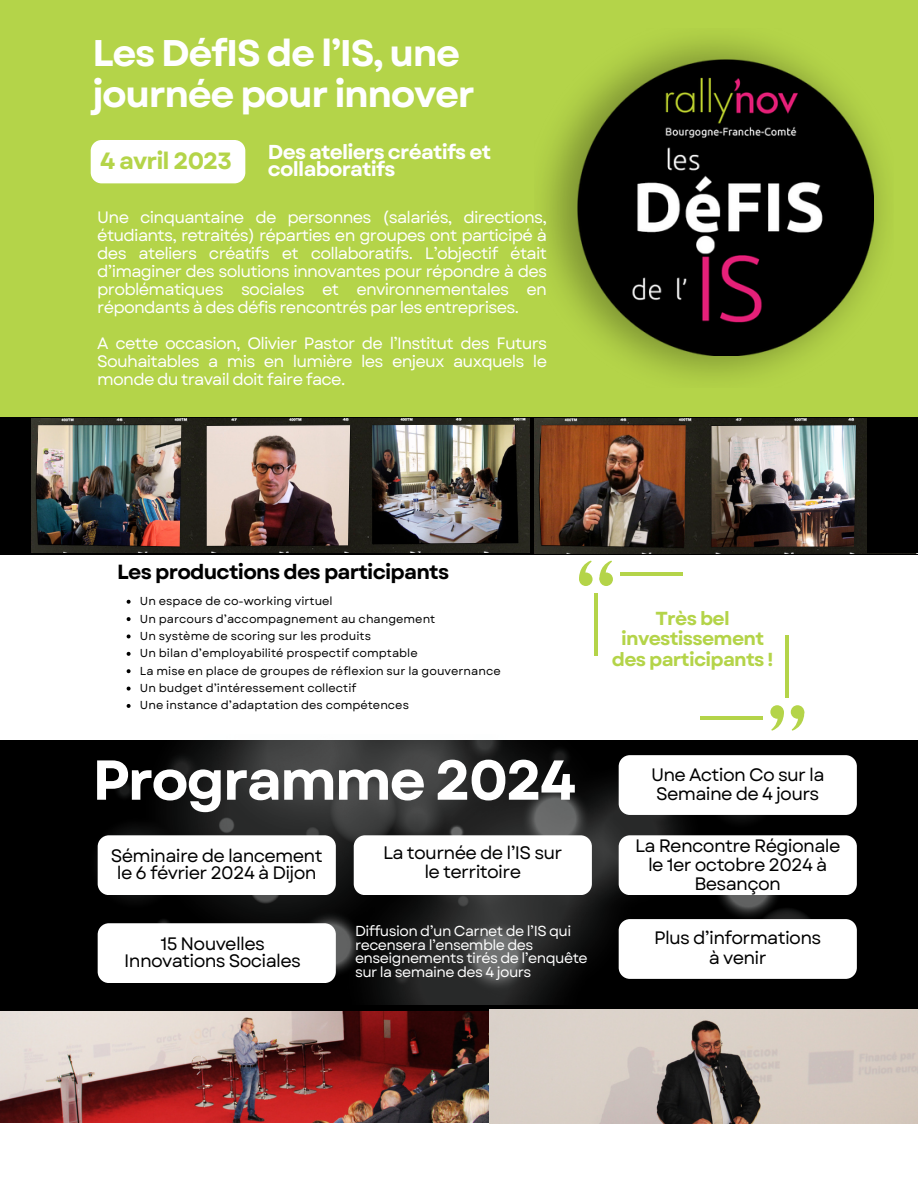
<style>
.page{position:relative;width:918px;height:1188px;background:#fff}
.page>*{position:absolute;margin:0;border:0;box-sizing:border-box;transform-origin:0 0}
.t1{font:700 56.1px "Garet";letter-spacing:-.04em;color:#fff}
.t2{font:700 37.05px/40.5px "Garet";letter-spacing:-.04em;color:#fff}
.t3{font:700 23.55px "Garet";letter-spacing:-.04em;color:#b4d449}
.t4{font:700 20.4px "Garet";letter-spacing:-.04em;color:#000}
.t5{font:700 20.1px/17.7px "Garet";letter-spacing:-.04em;color:#fff}
.t6{font:700 18.9px/20.2px "Garet";letter-spacing:-.04em;color:#b4d449;text-align:center}
.t7{font:18px/19.2px "Garet";letter-spacing:-.04em;color:#000;text-align:center}
.t8{font:16.5px/18px "Garet";letter-spacing:-.045em;color:#fff;text-align:justify}
.t9{font:14.4px/13.5px "Garet";letter-spacing:-.04em;color:#fff}
.t10{font:11.55px "Garet";color:#000}
</style>
<div class="page">
<div style="left:0;top:741px;width:918px;height:270px;background:#000"></div>
<div style="left:0;top:0;width:918px;height:458px;background:#b4d449"></div>
<div style="left:599px;top:573px;width:14px;height:13px;background:#b4d449;border-radius:50%"></div>
<svg style="left:599px;top:560px;width:13px;height:24px"></svg>
<div style="left:579px;top:573px;width:14px;height:13px;background:#b4d449;border-radius:50%"></div>
<svg style="left:579px;top:560px;width:13px;height:24px"></svg>
<hr style="left:594px;top:593px;width:4px;height:63px;background:#b4d449">
<hr style="left:620px;top:572px;width:63px;height:3px;background:#b4d449">
<svg style="left:770px;top:705px;width:14px;height:14px"></svg>
<svg style="left:771px;top:707px;width:13px;height:24px"></svg>
<svg style="left:791px;top:705px;width:13px;height:14px"></svg>
<svg style="left:791px;top:707px;width:14px;height:24px"></svg>
<hr style="left:786px;top:635px;width:3px;height:63px;background:#b4d449">
<hr style="left:701px;top:716px;width:62px;height:3px;background:#b4d449">
<svg style="left:0;top:417px;width:918px;height:137px;background:#060504"></svg>
<img style="left:32px;top:418px;width:497px;height:134px">
<img style="left:36px;top:425px;width:145px;height:121px">
<img style="left:207px;top:425px;width:143px;height:121px">
<img style="left:372px;top:425px;width:146px;height:119px">
<img style="left:535px;top:418px;width:383px;height:136px">
<img style="left:539px;top:425px;width:147px;height:123px">
<img style="left:711px;top:425px;width:145px;height:122px">
<img style="left:0;top:1011px;width:489px;height:111px">
<img style="left:490px;top:1009px;width:428px;height:114px">
<img style="left:89px;top:740px;width:737px;height:265px">
<div style="left:354px;top:835px;width:238px;height:60px;background:#fff;border-radius:11px"></div>
<div style="left:619px;top:835px;width:238px;height:60px;background:#fff;border-radius:11px"></div>
<img style="left:578px;top:60px;width:296px;height:296px">
<div style="left:98px;top:835px;width:238px;height:60px;background:#fff;border-radius:11px"></div>
<div style="left:98px;top:923px;width:238px;height:60px;background:#fff;border-radius:11px"></div>
<div style="left:619px;top:755px;width:238px;height:60px;background:#fff;border-radius:11px"></div>
<div style="left:619px;top:919px;width:238px;height:60px;background:#fff;border-radius:11px"></div>
<div style="left:867px;top:418px;width:51px;height:134px;background:#000"></div>
<div style="left:91px;top:140px;width:154px;height:43px;background:#fff"></div>
<svg style="left:127px;top:600px;width:4px;height:4px"></svg>
<svg style="left:127px;top:617px;width:4px;height:4px"></svg>
<svg style="left:127px;top:635px;width:4px;height:3px"></svg>
<svg style="left:127px;top:652px;width:4px;height:4px"></svg>
<svg style="left:127px;top:669px;width:4px;height:4px"></svg>
<svg style="left:127px;top:687px;width:4px;height:4px"></svg>
<svg style="left:127px;top:704px;width:4px;height:4px"></svg>
<p class="t2" style="left:92px;top:33px;width:384px">Les DéfIS de l’IS, une journée pour innover</p>
<p class="t3" style="left:100px;top:144px;width:134px">4 avril 2023</p>
<p class="t5" style="left:268px;top:143px;width:225px">Des ateliers créatifs et collaboratifs</p>
<p class="t8" style="left:97px;top:208px;width:451px">Une cinquantaine de personnes (salariés, directions, étudiants, retraités) réparties en groupes ont participé à des ateliers créatifs et collaboratifs. L’objectif était d’imaginer des solutions innovantes pour répondre à des problématiques sociales et environnementales en répondants à des défis rencontrés par les entreprises.</p>
<p class="t8" style="left:97px;top:334px;width:451px">A cette occasion, Olivier Pastor de l’Institut des Futurs Souhaitables a mis en lumière les enjeux auxquels le monde du travail doit faire face.</p>
<p class="t4" style="left:117px;top:557px;width:333px">Les productions des participants</p>
<p class="t10" style="left:140px;top:593px;width:194px">Un espace de co-working virtuel</p>
<p class="t10" style="left:140px;top:610px;width:297px">Un parcours d’accompagnement au changement</p>
<p class="t10" style="left:140px;top:628px;width:233px">Un système de scoring sur les produits</p>
<p class="t10" style="left:140px;top:645px;width:279px">Un bilan d’employabilité prospectif comptable</p>
<p class="t10" style="left:140px;top:662px;width:362px">La mise en place de groupes de réflexion sur la gouvernance</p>
<p class="t10" style="left:140px;top:680px;width:218px">Un budget d’intéressement collectif</p>
<p class="t10" style="left:140px;top:697px;width:271px">Une instance d’adaptation des compétences</p>
<p class="t6" style="left:612px;top:609px;width:163px">Très bel investissement des participants !</p>
<p class="t1" style="left:92px;top:740px;width:485px">Programme 2024</p>
<p class="t7" style="left:383px;top:843px;width:181px">La tournée de l’IS sur le territoire</p>
<p class="t7" style="left:635px;top:836px;width:207px">La Rencontre Régionale le 1er octobre 2024 à<br>Besançon</p>
<p class="t7" style="left:651px;top:765px;width:175px;text-align:left">Une Action Co sur la<br>Semaine de 4 jours</p>
<p class="t7" style="left:111px;top:848px;width:213px;line-height:16.8px">Séminaire de lancement le 6 février 2024 à Dijon</p>
<p class="t7" style="left:124px;top:935px;width:178px;line-height:16.8px">15 Nouvelles<br>Innovations Sociales</p>
<p class="t9" style="left:355px;top:925px;width:234px">Diffusion d’un Carnet de l’IS qui recensera l’ensemble des enseignements tirés de l’enquête sur la semaine des 4 jours</p>
<p class="t7" style="left:654px;top:929px;width:169px">Plus d’informations à venir</p>
</div>
